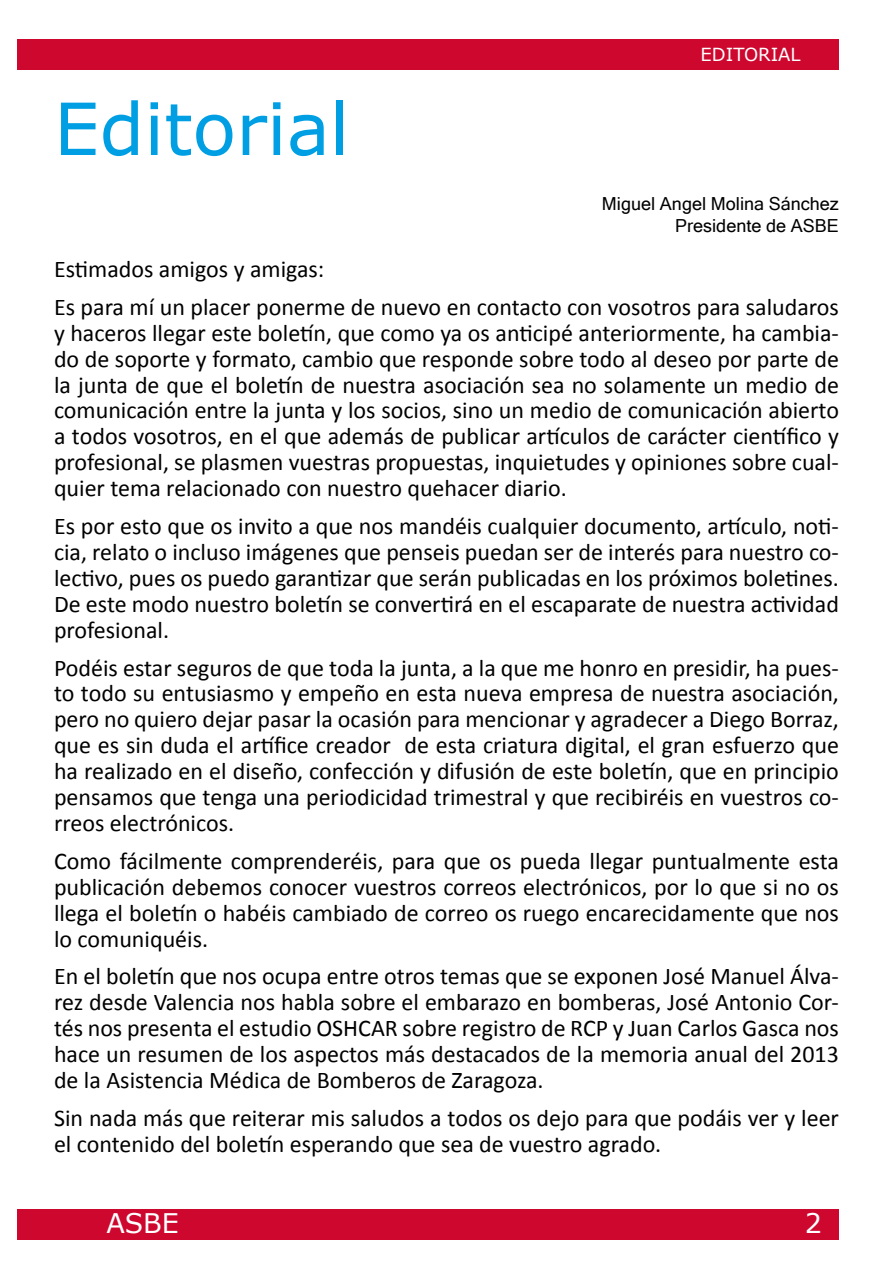
<style>
.page{position:relative;width:893px;height:1263px;background:#fff}
.page>*{position:absolute;margin:0;border:0;box-sizing:border-box;transform-origin:0 0}
.t1{font:72px "MS Reference Sans Serif";color:#009fe3}
.t2{font:27px "MS Reference Sans Serif";color:#fff}
.t3{font:24px/26px "Calibri";color:#000;text-align:justify}
.t4{font:18px/21.6px "Microsoft Sans Serif";color:#000;text-align:right}
.t5{font:18px "MS Reference Sans Serif";color:#fff}
</style>
<div class="page">
<div style="left:17px;top:39px;width:822px;height:30px;background:#ce072f"></div>
<div style="left:17px;top:1209px;width:822px;height:30px;background:#ce072f"></div>
<h1 class="t1" style="left:54px;top:83px;width:297px">Editorial</h1>
<p class="t5" style="left:701px;top:42px;width:102px">EDITORIAL</p>
<p class="t4" style="left:602px;top:193px;width:239px">Miguel Angel Molina Sánchez<br>Presidente de ASBE</p>
<p class="t3" style="left:54px;top:250px;width:786px;line-height:38px">Estimados amigos y amigas:<br>Es para mí un placer ponerme de nuevo en contacto con vosotros para saludaros</p>
<p class="t3" style="left:54px;top:320px;width:786px">y haceros llegar este boletín, que como ya os anticipé anteriormente, ha cambia&shy;do de soporte y formato, cambio que responde sobre todo al deseo por parte de la junta de que el boletín de nuestra asociación sea no solamente un medio de comunicación entre la junta y los socios, sino un medio de comunicación abierto a todos vosotros, en el que además de publicar artículos de carácter científico y profesional, se plasmen vuestras propuestas, inquietudes y opiniones sobre cual&shy;quier tema relacionado con nuestro quehacer diario.</p>
<p class="t3" style="left:54px;top:513px;width:786px">Es por esto que os invito a que nos mandéis cualquier documento, artículo, noti&shy;cia, relato o incluso imágenes que penseis puedan ser de interés para nuestro co&shy;lectivo, pues os puedo garantizar que serán publicadas en los próximos boletines.<br>De este modo nuestro boletín se convertirá en el escaparate de nuestra actividad profesional.</p>
<p class="t3" style="left:54px;top:655px;width:786px">Podéis estar seguros de que toda la junta, a la que me honro en presidir, ha pues&shy;to todo su entusiasmo y empeño en esta nueva empresa de nuestra asociación, pero no quiero dejar pasar la ocasión para mencionar y agradecer a Diego Borraz, que es sin duda el artífice creador de esta criatura digital, el gran esfuerzo que ha realizado en el diseño, confección y difusión de este boletín, que en principio pensamos que tenga una periodicidad trimestral y que recibiréis en vuestros co&shy;rreos electrónicos.</p>
<p class="t3" style="left:54px;top:848px;width:786px">Como fácilmente comprenderéis, para que os pueda llegar puntualmente esta publicación debemos conocer vuestros correos electrónicos, por lo que si no os llega el boletín o habéis cambiado de correo os ruego encarecidamente que nos lo comuniquéis.</p>
<p class="t3" style="left:54px;top:963px;width:786px">En el boletín que nos ocupa entre otros temas que se exponen José Manuel Álva&shy;rez desde Valencia nos habla sobre el embarazo en bomberas, José Antonio Cor&shy;tés nos presenta el estudio OSHCAR sobre registro de RCP y Juan Carlos Gasca nos hace un resumen de los aspectos más destacados de la memoria anual del 2013 de la Asistencia Médica de Bomberos de Zaragoza.</p>
<p class="t3" style="left:54px;top:1105px;width:786px">Sin nada más que reiterar mis saludos a todos os dejo para que podáis ver y leer el contenido del boletín esperando que sea de vuestro agrado.</p>
<p class="t2" style="left:106px;top:1206px;width:74px">ASBE</p>
<p class="t2" style="left:805px;top:1206px;width:19px">2</p>
</div>
